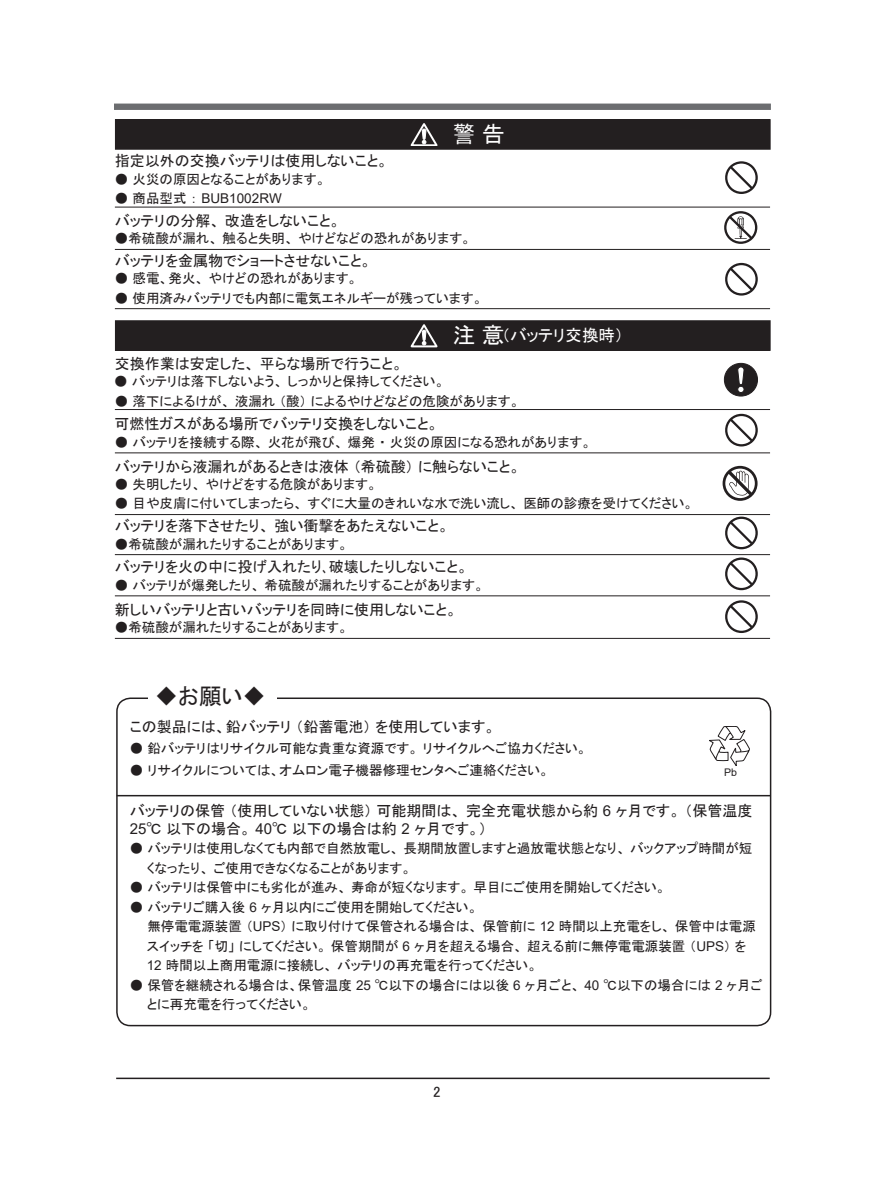
<style>
.page{position:relative;width:885px;height:1204px;background:#fff}
.page>*{position:absolute;margin:0;border:0;box-sizing:border-box;transform-origin:0 0}
.t1{font:22.5px "MS P Gothic";color:#231f20}
.t2{font:22.5px "MS P Gothic";color:#fff}
.t3{font:16.5px "MS P Gothic";color:#fff}
.t4{font:15px/18px "MS P Gothic";color:#231f20}
.t5{font:13.5px/19.5px "MS P Gothic";color:#231f20}
.t6{font:13.5px "Arial";color:#231f20}
.t7{font:10.5px "Arial";color:#231f20}
.s1{font-family:"MS P Gothic"}
.s2{font-size:22.5px}
.s3{font-family:"Arial"}
</style>
<div class="page">
<hr style="left:116px;top:1077px;width:653px;height:2px;background:#231f20">
<div style="left:114px;top:104px;width:656px;height:6px;border:2px solid #6c6d70"></div>
<div style="left:116px;top:120px;width:653px;height:29px;background:#231f20"></div>
<div style="left:115px;top:119px;width:655px;height:31px;border:2px solid #231f20"></div>
<svg style="left:410px;top:123px;width:27px;height:23px"></svg>
<svg style="left:725px;top:161px;width:32px;height:33px"></svg>
<hr style="left:115px;top:207px;width:655px;height:1px;background:#231f20">
<svg style="left:724px;top:211px;width:33px;height:33px"></svg>
<hr style="left:115px;top:249px;width:655px;height:1px;background:#231f20">
<svg style="left:725px;top:263px;width:32px;height:32px"></svg>
<hr style="left:115px;top:308px;width:655px;height:1px;background:#231f20">
<div style="left:116px;top:321px;width:653px;height:29px;background:#231f20"></div>
<div style="left:115px;top:320px;width:655px;height:31px;border:2px solid #231f20"></div>
<svg style="left:410px;top:324px;width:27px;height:23px"></svg>
<svg style="left:724px;top:363px;width:33px;height:33px"></svg>
<hr style="left:115px;top:409px;width:655px;height:1px;background:#231f20">
<svg style="left:725px;top:414px;width:32px;height:32px"></svg>
<hr style="left:115px;top:452px;width:655px;height:1px;background:#231f20">
<svg style="left:722px;top:466px;width:35px;height:35px"></svg>
<svg style="left:725px;top:468px;width:29px;height:30px"></svg>
<hr style="left:115px;top:514px;width:655px;height:1px;background:#231f20">
<svg style="left:725px;top:516px;width:32px;height:33px"></svg>
<hr style="left:115px;top:554px;width:655px;height:1px;background:#231f20">
<svg style="left:725px;top:557px;width:32px;height:33px"></svg>
<hr style="left:115px;top:595px;width:655px;height:1px;background:#231f20">
<svg style="left:725px;top:600px;width:32px;height:33px"></svg>
<hr style="left:115px;top:638px;width:655px;height:1px;background:#231f20">
<svg style="left:709px;top:726px;width:40px;height:40px"></svg>
<div style="left:116px;top:697px;width:655px;height:329px;border:2px solid #231f20;border-radius:14px"></div>
<div style="left:148px;top:680px;width:128px;height:34px;background:#fff"></div>
<hr style="left:117px;top:794px;width:653px;height:2px;background:#231f20">
<h1 class="t2" style="left:452px;top:123px;width:53px">警 告</h1>
<p class="t4" style="left:115px;top:152px;width:275px">指定以外の交換バッテリは使用しないこと。</p>
<p class="t5" style="left:115px;top:169px;width:212px">● 火災の原因となることがあります。</p>
<p class="t6" style="left:115px;top:189px;width:168px"><span class="s1">● 商品型式 ：</span> BUB1002RW</p>
<p class="t4" style="left:115px;top:211px;width:227px">バッテリの分解、 改造をしないこと。</p>
<p class="t5" style="left:115px;top:229px;width:358px">●希硫酸が漏れ、 触ると失明、 やけどなどの恐れがあります。</p>
<p class="t4" style="left:115px;top:251px;width:258px">バッテリを金属物でショートさせないこと。</p>
<p class="t5" style="left:115px;top:269px;width:244px">● 感電、発火、 やけどの恐れがあります。</p>
<p class="t5" style="left:115px;top:288px;width:369px">● 使用済みバッテリでも内部に電気エネルギーが残っています。</p>
<p class="t3" style="left:452px;top:327px;width:172px"><span class="s2">注 意</span>（バッテリ交換時）</p>
<p class="t4" style="left:115px;top:354px;width:290px">交換作業は安定した、 平らな場所で行うこと。</p>
<p class="t5" style="left:114px;top:372px;width:332px">● バッテリは落下しないよう、 しっかりと保持してください。</p>
<p class="t5" style="left:115px;top:391px;width:406px">● 落下によるけが、 液漏れ （酸） によるやけどなどの危険があります。</p>
<p class="t4" style="left:114px;top:414px;width:325px">可燃性ガスがある場所でバッテリ交換をしないこと。</p>
<p class="t5" style="left:115px;top:432px;width:478px">● バッテリを接続する際、 火花が飛び、 爆発 ・ 火災の原因になる恐れがあります。</p>
<p class="t4" style="left:115px;top:457px;width:407px">バッテリから液漏れがあるときは液体 （希硫酸） に触らないこと。</p>
<p class="t5" style="left:115px;top:474px;width:264px">● 失明したり、 やけどをする危険があります。</p>
<p class="t5" style="left:115px;top:494px;width:580px">● 目や皮膚に付いてしまったら、 すぐに大量のきれいな水で洗い流し、 医師の診療を受けてください。</p>
<p class="t4" style="left:115px;top:516px;width:335px">バッテリを落下させたり、 強い衝撃をあたえないこと。</p>
<p class="t5" style="left:115px;top:534px;width:234px">●希硫酸が漏れたりすることがあります。</p>
<p class="t4" style="left:115px;top:557px;width:354px">バッテリを火の中に投げ入れたり､破壊したりしないこと。</p>
<p class="t5" style="left:115px;top:575px;width:370px">● バッテリが爆発したり、 希硫酸が漏れたりすることがあります。</p>
<p class="t4" style="left:115px;top:600px;width:343px">新しいバッテリと古いバッテリを同時に使用しないこと。</p>
<p class="t5" style="left:115px;top:617px;width:234px">●希硫酸が漏れたりすることがあります。</p>
<h1 class="t1" style="left:125px;top:684px;width:141px">　　◆お願い◆</h1>
<p class="t4" style="left:130px;top:717px;width:367px">この製品には、鉛バッテリ （鉛蓄電池） を使用しています。</p>
<p class="t5" style="left:130px;top:738px;width:458px">● 鉛バッテリはリサイクル可能な貴重な資源です。 リサイクルへご協力ください。</p>
<p class="t5" style="left:130px;top:760px;width:421px">● リサイクルについては、オムロン電子機器修理センタへご連絡ください。</p>
<p class="t4" style="left:130px;top:801px;width:624px">バッテリの保管 （使用していない状態） 可能期間は、 完全充電状態から約 <span class="s3">6</span> ヶ月です。 （保管温度<br><span class="s3">25</span>℃ 以下の場合。 <span class="s3">40</span>℃ 以下の場合は約 <span class="s3">2</span> ヶ月です。）</p>
<p class="t5" style="left:147px;top:838px;width:607px;text-indent:-17px">● バッテリは使用しなくても内部で自然放電し、 長期間放置しますと過放電状態となり、 バックアップ時間が短くなったり、 ご使用できなくなることがあります。</p>
<p class="t5" style="left:130px;top:877px;width:537px">● バッテリは保管中にも劣化が進み、 寿命が短くなります。 早目にご使用を開始してください。</p>
<p class="t5" style="left:147px;top:896px;width:610px;text-indent:-17px">● バッテリご購入後 <span class="s3">6</span> ヶ月以内にご使用を開始してください。<br>無停電電源装置 （<span class="s3">UPS</span>） に取り付けて保管される場合は、 保管前に <span class="s3">12</span> 時間以上充電をし、 保管中は電源スイッチを 「切」 にしてください。 保管期間が <span class="s3">6</span> ヶ月を超える場合、 超える前に無停電電源装置 （<span class="s3">UPS</span>） を<span class="s3">12</span> 時間以上商用電源に接続し、 バッテリの再充電を行ってください。</p>
<p class="t5" style="left:147px;top:974px;width:617px;text-indent:-17px">● 保管を継続される場合は、保管温度 <span class="s3">25</span> ℃以下の場合には以後 <span class="s3">6</span> ヶ月ごと、 <span class="s3">40</span> ℃以下の場合には <span class="s3">2</span> ヶ月ごとに再充電を行ってください。</p>
<p class="t7" style="left:724px;top:765px;width:14px">Pb</p>
<p class="t4" style="left:433px;top:1082px;width:9px">2</p>
</div>
